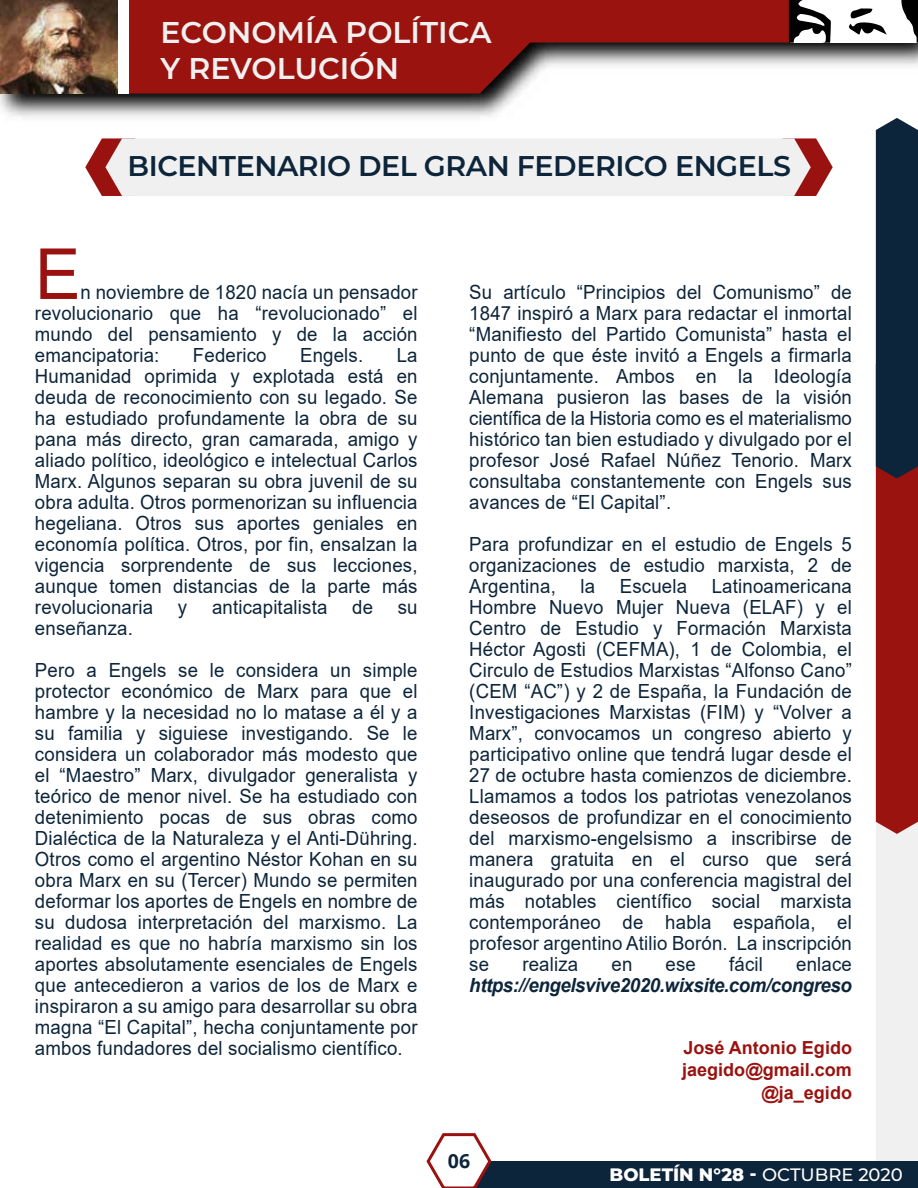
<style>
.page{position:relative;width:918px;height:1188px;background:#fff}
.page>*{position:absolute;margin:0;border:0;box-sizing:border-box;transform-origin:0 0}
.t1{font:70.5px "Arial";color:#9a120f}
.t2{font:600 30px/36px "Montserrat";color:#f0f0f0}
.t3{font:600 28.5px "Montserrat";letter-spacing:-.015em;color:#0d253a}
.t4{font:19.5px/21px "Arial";letter-spacing:.01em;color:#0d253a;text-align:justify;scale:.95 1}
.t5{font:italic 700 19.5px "Arial";letter-spacing:-.02em;color:#0d253a;scale:.95 1}
.t6{font:700 19.5px "Open Sans";color:#0d253a}
.t7{font:700 18px/22.5px "Arial";color:#9a120f;text-align:right}
.t8{font:800 18px "Montserrat";color:#fff}
.s1{font-weight:500}
</style>
<div class="page">
<div style="left:468px;top:1161px;width:450px;height:27px;background:#0d253a"></div>
<svg style="left:426px;top:1133px;width:66px;height:55px"></svg>
<img style="left:0;top:43px;width:918px;height:75px">
<svg style="left:129px;top:0;width:786px;height:94px;fill:#9a130e"></svg>
<img style="left:0;top:0;width:119px;height:94px">
<div style="left:119px;top:0;width:10px;height:94px;background:#fff"></div>
<svg style="left:789px;top:0;width:129px;height:43px"></svg>
<svg style="left:85px;top:138px;width:748px;height:58px"></svg>
<svg style="left:876px;top:118px;width:42px;height:1043px"></svg>
<h2 class="t2" style="left:160px;top:13px;width:333px">ECONOMÍA POLÍTICA<br>Y REVOLUCIÓN</h2>
<h3 class="t3" style="left:127px;top:145px;width:665px">BICENTENARIO DEL GRAN FEDERICO ENGELS</h3>
<h1 class="t1" style="left:35px;top:226px;width:47px">E</h1>
<p class="t4" style="left:35px;top:281px;width:404px;text-indent:46px">n noviembre de 1820 nacía un pensador revolucionario que ha “revolucionado” el mundo del pensamiento y de la acción emancipatoria:</p>
<p class="t4" style="left:35px;top:344px;width:404px;text-indent:362px">La Humanidad oprimida y explotada está en deuda de reconocimiento con su legado. Se ha estudiado profundamente la obra de su pana más directo, gran camarada, amigo y aliado político, ideológico e intelectual Carlos Marx. Algunos separan su obra juvenil de su obra adulta. Otros pormenorizan su influencia hegeliana. Otros sus aportes geniales en economía política. Otros, por fin, ensalzan la vigencia sorprendente de sus lecciones, aunque tomen distancias de la parte más revolucionaria</p>
<p class="t4" style="left:193px;top:344px;width:79px">Federico</p>
<p class="t4" style="left:300px;top:344px;width:68px">Engels.</p>
<p class="t4" style="left:178px;top:597px;width:11px">y</p>
<p class="t4" style="left:212px;top:597px;width:123px">anticapitalista</p>
<p class="t4" style="left:352px;top:597px;width:23px">de</p>
<p class="t4" style="left:398px;top:597px;width:22px">su</p>
<p class="t4" style="left:35px;top:607px;width:404px;line-height:42px">enseñanza.<br>Pero a Engels se le considera un simple</p>
<p class="t4" style="left:35px;top:681px;width:404px">protector económico de Marx para que el hambre y la necesidad no lo matase a él y a su familia y siguiese investigando. Se le considera un colaborador más modesto que el “Maestro” Marx, divulgador generalista y teórico de menor nivel. Se ha estudiado con detenimiento pocas de sus obras como Dialéctica de la Naturaleza y el Anti-Dühring.<br>Otros como el argentino Néstor Kohan en su obra Marx en su (Tercer) Mundo se permiten deformar los aportes de Engels en nombre de su dudosa interpretación del marxismo. La realidad es que no habría marxismo sin los aportes absolutamente esenciales de Engels que antecedieron a varios de los de Marx e inspiraron a su amigo para desarrollar su obra magna “El Capital”, hecha conjuntamente por ambos fundadores del socialismo científico.</p>
<p class="t4" style="left:469px;top:282px;width:404px">Su artículo “Principios del Comunismo” de 1847 inspiró a Marx para redactar el inmortal “Manifiesto del Partido Comunista” hasta el punto de que éste invitó a Engels a firmarla conjuntamente. Ambos en la Ideología Alemana pusieron las bases de la visión científica de la Historia como es el materialismo histórico tan bien estudiado y divulgado por el profesor José Rafael Núñez Tenorio. Marx consultaba constantemente con Engels sus avances de “El Capital”.</p>
<p class="t4" style="left:469px;top:534px;width:404px">Para profundizar en el estudio de Engels 5 organizaciones de estudio marxista, 2 de Argentina,</p>
<p class="t4" style="left:469px;top:576px;width:404px;text-indent:242px">Latinoamericana Hombre Nuevo Mujer Nueva (ELAF) y el Centro de Estudio y Formación Marxista Héctor Agosti (CEFMA), 1 de Colombia, el Circulo de Estudios Marxistas “Alfonso Cano” (CEM “AC”) y 2 de España, la Fundación de Investigaciones Marxistas (FIM) y “Volver a Marx”, convocamos un congreso abierto y participativo online que tendrá lugar desde el 27 de octubre hasta comienzos de diciembre.<br>Llamamos a todos los patriotas venezolanos deseosos de profundizar en el conocimiento del marxismo-engelsismo a inscribirse de manera gratuita en el curso que será inaugurado por una conferencia magistral del más notables científico social marxista contemporáneo de habla española, el profesor argentino Atilio Borón. La inscripción se</p>
<p class="t4" style="left:580px;top:576px;width:17px">la</p>
<p class="t4" style="left:620px;top:576px;width:72px">Escuela</p>
<p class="t4" style="left:522px;top:954px;width:60px">realiza</p>
<p class="t4" style="left:611px;top:954px;width:23px">en</p>
<p class="t4" style="left:666px;top:954px;width:33px">ese</p>
<p class="t4" style="left:729px;top:954px;width:37px">fácil</p>
<p class="t4" style="left:796px;top:954px;width:60px">enlace</p>
<p class="t5" style="left:469px;top:972px;width:404px">https://engelsvive2020.wixsite.com/congreso</p>
<p class="t6" style="left:448px;top:1148px;width:24px">06</p>
<p class="t7" style="left:682px;top:1036px;width:171px">José Antonio Egido jaegido@gmail.com @ja_egido</p>
<p class="t8" style="left:610px;top:1161px;width:295px">BOLETÍN N°28 - <span class="s1">OCTUBRE 2020</span></p>
</div>
